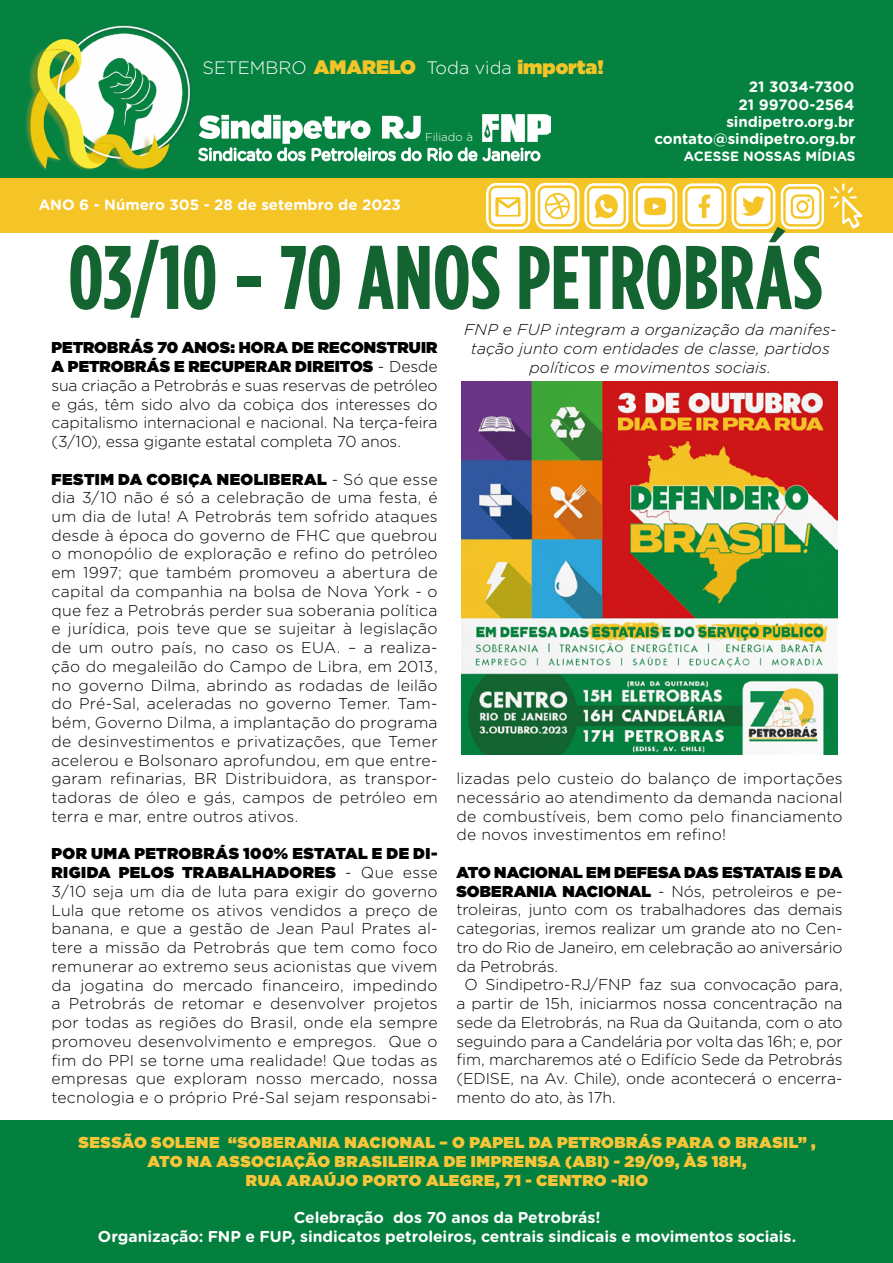
<style>
.page{position:relative;width:893px;height:1263px;background:#fff}
.page>*{position:absolute;margin:0;border:0;box-sizing:border-box;transform-origin:0 0}
.t1{font:700 90px "Gotham Condensed";color:#146431}
.t2{font:300 18px "Gotham";color:#fff}
.t3{font:300 15.75px/18.8px "Gotham Rounded";letter-spacing:-.005em;color:#000;text-align:justify}
.t4{font:900 15.75px/18.8px "Gotham";letter-spacing:.015em;color:#000}
.t5{font:900 15.75px/18.8px "Gotham";letter-spacing:.025em;color:#f8c538;text-align:center}
.t6{font:700 15.75px/18.8px "Gotham Rounded";letter-spacing:-.005em;color:#fff;text-align:center}
.t7{font:italic 300 15.75px/18.8px "Gotham Rounded";letter-spacing:.01em;color:#000;text-align:center}
.t8{font:700 15px/18px "Gotham Rounded";color:#fff;text-align:right}
.t9{font:700 13.5px "Gotham Rounded";color:#fff}
.t10{font:300 11.55px "Gotham Rounded";color:#fff}
.s1{font-weight:900;font-size:19.5px;color:#f5c527}
.s2{font-family:"Gotham Rounded";font-weight:300}
.s3{font-family:"Gotham";font-weight:900}
</style>
<div class="page">
<div style="left:0;top:1120px;width:893px;height:143px;background:#03803e"></div>
<div style="left:0;top:0;width:893px;height:185px;background:#058240"></div>
<svg style="left:198px;top:115px;width:343px;height:47px"></svg>
<img style="left:483px;top:115px;width:67px;height:26px">
<div style="left:0;top:179px;width:893px;height:54px;background:#f5c527"></div>
<svg style="left:830px;top:183px;width:32px;height:46px"></svg>
<svg style="left:486px;top:183px;width:191px;height:46px"></svg>
<svg style="left:683px;top:183px;width:92px;height:46px"></svg>
<svg style="left:781px;top:184px;width:43px;height:45px"></svg>
<img style="left:24px;top:25px;width:172px;height:154px">
<img style="left:461px;top:381px;width:377px;height:374px">
<p class="t2" style="left:203px;top:58px;width:402px">SETEMBRO <span class="s1">AMARELO</span> Toda vida <span class="s1">importa!</span></p>
<p class="t8" style="left:39px;top:196px;width:364px">ANO 6 - Número 305 - 28 de setembro de 2023</p>
<p class="t10" style="left:425px;top:129px;width:49px">Filiado à</p>
<p class="t8" style="left:739px;top:78px;width:117px">21 3034-7300<br>21 99700-2564</p>
<p class="t8" style="left:726px;top:112px;width:130px">sindipetro.org.br</p>
<p class="t9" style="left:684px;top:147px;width:173px">ACESSE NOSSAS MÍDIAS</p>
<p class="t8" style="left:654px;top:129px;width:203px">contato@sindipetro.org.br</p>
<h1 class="t1" style="left:68px;top:227px;width:755px">03/10 - 70 ANOS PETROBRÁS</h1>
<p class="t4" style="left:51px;top:338px;width:388px">PETROBRÁS 70 ANOS: HORA DE RECONSTRUIR<br>A PETROBRÁS E RECUPERAR DIREITOS <span class="s2">- Desde</span></p>
<p class="t3" style="left:51px;top:375px;width:388px">sua criação a Petrobrás e suas reservas de petróleo e gás, têm sido alvo da cobiça dos interesses do capitalismo internacional e nacional. Na terça-feira (3/10), essa gigante estatal completa 70 anos.</p>
<p class="t4" style="left:51px;top:469px;width:388px">FESTIM DA COBIÇA NEOLIBERAL <span class="s2">- Só que esse</span></p>
<p class="t3" style="left:51px;top:488px;width:388px">dia 3/10 não é só a celebração de uma festa, é um dia de luta! A Petrobrás tem sofrido ataques desde à época do governo de FHC que quebrou o monopólio de exploração e refino do petróleo em 1997; que também promoveu a abertura de capital da companhia na bolsa de Nova York - o que fez a Petrobrás perder sua soberania política e jurídica, pois teve que se sujeitar à legislação de um outro país, no caso os EUA. – a realiza&shy;ção do megaleilão do Campo de Libra, em 2013, no governo Dilma, abrindo as rodadas de leilão do Pré-Sal, aceleradas no governo Temer. Tam&shy;bém, Governo Dilma, a implantação do programa de desinvestimentos e privatizações, que Temer acelerou e Bolsonaro aprofundou, em que entre&shy;garam refinarias, BR Distribuidora, as transpor&shy;tadoras de óleo e gás, campos de petróleo em terra e mar, entre outros ativos.</p>
<p class="t4" style="left:51px;top:844px;width:388px">POR UMA PETROBRÁS 100% ESTATAL E DE DI-<br>RIGIDA PELOS TRABALHADORES <span class="s2">- Que esse</span></p>
<p class="t3" style="left:51px;top:881px;width:388px">3/10 seja um dia de luta para exigir do governo Lula que retome os ativos vendidos a preço de banana, e que a gestão de Jean Paul Prates al&shy;tere a missão da Petrobrás que tem como foco remunerar ao extremo seus acionistas que vivem da jogatina do mercado financeiro, impedindo a Petrobrás de retomar e desenvolver projetos por todas as regiões do Brasil, onde ela sempre promoveu desenvolvimento e empregos. Que o fim do PPI se torne uma realidade! Que todas as empresas que exploram nosso mercado, nossa tecnologia e o próprio Pré-Sal sejam responsabi-</p>
<p class="t7" style="left:464px;top:320px;width:374px">FNP e FUP integram a organização da manifes&shy;tação junto com entidades de classe, partidos políticos e movimentos sociais.</p>
<p class="t3" style="left:456px;top:768px;width:388px">lizadas pelo custeio do balanço de importações necessário ao atendimento da demanda nacional de combustíveis, bem como pelo financiamento de novos investimentos em refino!</p>
<p class="t4" style="left:456px;top:863px;width:388px">ATO NACIONAL EM DEFESA DAS ESTATAIS E DA</p>
<p class="t3" style="left:456px;top:881px;width:388px"><span class="s3">SOBERANIA NACIONAL</span> - Nós, petroleiros e pe-</p>
<p class="t3" style="left:456px;top:900px;width:388px">troleiras, junto com os trabalhadores das demais</p>
<p class="t3" style="left:456px;top:918px;width:388px">categorias, iremos realizar um grande ato no Cen-</p>
<p class="t3" style="left:456px;top:937px;width:388px">tro do Rio de Janeiro, em celebração ao aniversário</p>
<p class="t3" style="left:456px;top:956px;width:103px">da Petrobrás.</p>
<p class="t3" style="left:464px;top:975px;width:380px">O Sindipetro-RJ/FNP faz sua convocação para,</p>
<p class="t3" style="left:456px;top:993px;width:388px">a partir de 15h, iniciarmos nossa concentração na</p>
<p class="t3" style="left:456px;top:1012px;width:388px">sede da Eletrobrás, na Rua da Quitanda, com o ato</p>
<p class="t3" style="left:456px;top:1031px;width:388px">seguindo para a Candelária por volta das 16h; e, por</p>
<p class="t3" style="left:456px;top:1050px;width:388px">fim, marcharemos até o Edifício Sede da Petrobrás</p>
<p class="t3" style="left:456px;top:1068px;width:388px">(EDISE, na Av. Chile), onde acontecerá o encerra-</p>
<p class="t3" style="left:456px;top:1087px;width:161px">mento do ato, às 17h.</p>
<p class="t5" style="left:78px;top:1133px;width:739px">SESSÃO SOLENE “SOBERANIA NACIONAL – O PAPEL DA PETROBRÁS PARA O BRASIL” ,<br>ATO NA ASSOCIAÇÃO BRASILEIRA DE IMPRENSA (ABI) - 29/09, ÀS 18H,<br>RUA ARAÚJO PORTO ALEGRE, 71 - CENTRO -RIO</p>
<p class="t6" style="left:98px;top:1207px;width:700px">Celebração dos 70 anos da Petrobrás!<br>Organização: FNP e FUP, sindicatos petroleiros, centrais sindicais e movimentos sociais.</p>
</div>
